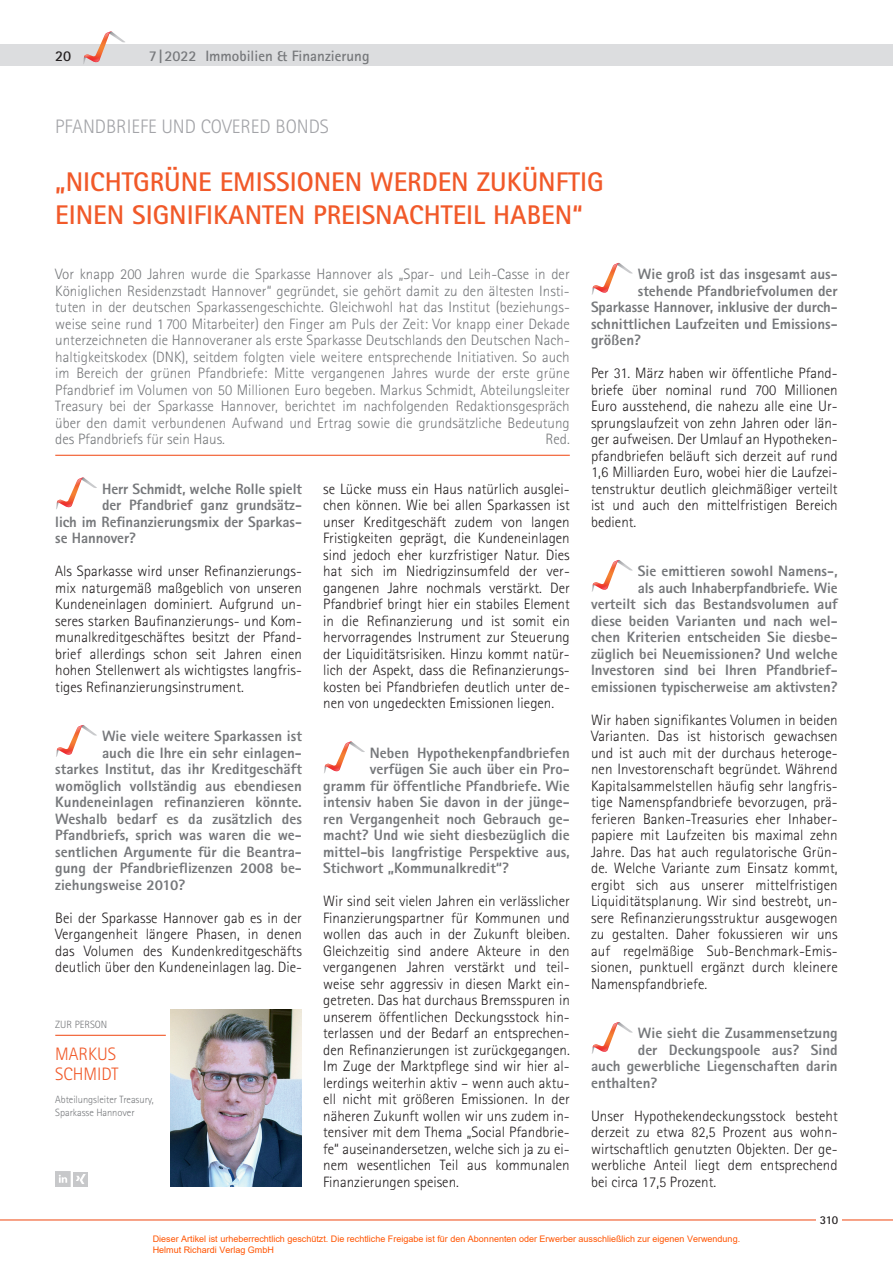
<style>
.page{position:relative;width:893px;height:1263px;background:#fff}
.page>*{position:absolute;margin:0;border:0;box-sizing:border-box;transform-origin:0 0}
.t1{font:700 27px/33px "Rotis Sans Serif";color:#f15929}
.t2{font:300 19.5px "Rotis Sans Serif";color:#a3a4a8}
.t3{font:300 18px/20.2px "Rotis Sans Serif";color:#f15929}
.t4{font:300 15px/16.5px "Rotis Sans Serif";color:#231f20;text-align:justify}
.t5{font:800 15px/16.5px "Rotis Sans Serif";color:#76787b;text-align:right}
.t6{font:300 15px/16.5px "Rotis Sans Serif";color:#76787b;text-align:justify}
.t7{font:700 15px "Rotis Sans Serif";color:#76787b}
.t8{font:700 15px "Rotis Sans Serif";color:#231f20}
.t9{font:700 12px "Rotis Sans Serif";color:#231f20}
.t10{font:300 10.5px/12.6px "Rotis Sans Serif";letter-spacing:-.005em;color:#76787b}
.t11{font:9px/10.8px "Arial";color:#ff5400}
</style>
<div class="page">
<hr style="left:0;top:1219px;width:893px;height:1px;background:#f15929">
<div style="left:0;top:45px;width:893px;height:21px;background:#dcdddf"></div>
<svg style="left:83px;top:31px;width:43px;height:33px"></svg>
<div style="left:816px;top:1214px;width:26px;height:13px;background:#fff"></div>
<hr style="left:55px;top:455px;width:515px;height:1px;background:#f15929">
<svg style="left:56px;top:477px;width:41px;height:32px"></svg>
<svg style="left:56px;top:725px;width:41px;height:32px"></svg>
<svg style="left:324px;top:741px;width:41px;height:32px"></svg>
<svg style="left:592px;top:262px;width:41px;height:33px"></svg>
<svg style="left:592px;top:560px;width:41px;height:32px"></svg>
<svg style="left:592px;top:1022px;width:41px;height:32px"></svg>
<div style="left:73px;top:1171px;width:15px;height:15px;background:#c7c8ca"></div>
<svg style="left:76px;top:1174px;width:10px;height:10px"></svg>
<svg style="left:55px;top:1171px;width:15px;height:15px"></svg>
<img style="left:170px;top:1010px;width:132px;height:176px">
<hr style="left:55px;top:1035px;width:111px;height:1px;background:#f15929">
<p class="t8" style="left:55px;top:46px;width:18px">20</p>
<p class="t7" style="left:149px;top:46px;width:222px">7|2022 Immobilien &amp; Finanzierung</p>
<h2 class="t2" style="left:55px;top:115px;width:275px">PFANDBRIEFE UND COVERED BONDS</h2>
<h1 class="t1" style="left:55px;top:165px;width:550px">„NICHTGRÜNE EMISSIONEN WERDEN ZUKÜNFTIG<br>EINEN SIGNIFIKANTEN PREISNACHTEIL HABEN“</h1>
<p class="t6" style="left:55px;top:266px;width:516px">Vor knapp 200 Jahren wurde die Sparkasse Hannover als „Spar- und Leih-Casse in der Königlichen Residenzstadt Hannover“ gegründet, sie gehört damit zu den ältesten Insti&shy;tuten in der deutschen Sparkassengeschichte. Gleichwohl hat das Institut (beziehungs&shy;weise seine rund 1 700 Mitarbeiter) den Finger am Puls der Zeit: Vor knapp einer Dekade unterzeichneten die Hannoveraner als erste Sparkasse Deutschlands den Deutschen Nach&shy;haltigkeitskodex (DNK), seitdem folgten viele weitere entsprechende Initiativen. So auch im Bereich der grünen Pfandbriefe: Mitte vergangenen Jahres wurde der erste grüne Pfandbrief im Volumen von 50 Millionen Euro begeben. Markus Schmidt, Abteilungsleiter Treasury bei der Sparkasse Hannover, berichtet im nachfolgenden Redaktionsgespräch über den damit verbundenen Aufwand und Ertrag sowie die grundsätzliche Bedeutung des Pfandbriefs für sein Haus.</p>
<p class="t6" style="left:545px;top:431px;width:26px">Red.</p>
<p class="t5" style="left:102px;top:480px;width:201px">Herr Schmidt, welche Rolle spielt</p>
<p class="t5" style="left:102px;top:497px;width:201px">der Pfandbrief ganz grundsätz-</p>
<p class="t5" style="left:55px;top:513px;width:248px">lich im Refinanzierungsmix der Sparkas-</p>
<p class="t5" style="left:55px;top:530px;width:82px">se Hannover?</p>
<p class="t4" style="left:55px;top:563px;width:248px">Als Sparkasse wird unser Refinanzierungs&shy;mix naturgemäß maßgeblich von unseren Kundeneinlagen dominiert. Aufgrund un&shy;seres starken Baufinanzierungs- und Kom&shy;munalkreditgeschäftes besitzt der Pfand&shy;brief allerdings schon seit Jahren einen hohen Stellenwert als wichtigstes langfris&shy;tiges Refinanzierungsinstrument.</p>
<p class="t5" style="left:102px;top:728px;width:201px">Wie viele weitere Sparkassen ist</p>
<p class="t5" style="left:102px;top:744px;width:201px">auch die Ihre ein sehr einlagen-</p>
<p class="t5" style="left:55px;top:761px;width:248px">starkes Institut, das ihr Kreditgeschäft</p>
<p class="t5" style="left:55px;top:777px;width:248px">womöglich vollständig aus ebendiesen</p>
<p class="t5" style="left:55px;top:794px;width:248px">Kundeneinlagen refinanzieren könnte.</p>
<p class="t5" style="left:55px;top:810px;width:248px">Weshalb bedarf es da zusätzlich des</p>
<p class="t5" style="left:55px;top:827px;width:248px">Pfandbriefs, sprich was waren die we-</p>
<p class="t5" style="left:55px;top:843px;width:248px">sentlichen Argumente für die Beantra-</p>
<p class="t5" style="left:55px;top:860px;width:248px">gung der Pfandbrieflizenzen 2008 be-</p>
<p class="t5" style="left:55px;top:876px;width:132px">ziehungsweise 2010?</p>
<p class="t4" style="left:55px;top:909px;width:248px">Bei der Sparkasse Hannover gab es in der Vergangenheit längere Phasen, in denen das Volumen des Kundenkreditgeschäfts deutlich über den Kundeneinlagen lag. Die-</p>
<p class="t10" style="left:55px;top:1018px;width:54px">ZUR PERSON</p>
<p class="t3" style="left:55px;top:1043px;width:65px">MARKUS<br>SCHMIDT</p>
<p class="t10" style="left:55px;top:1093px;width:100px">Abteilungsleiter Treasury,<br>Sparkasse Hannover</p>
<p class="t4" style="left:323px;top:480px;width:248px">se Lücke muss ein Haus natürlich ausglei&shy;chen können. Wie bei allen Sparkassen ist unser Kreditgeschäft zudem von langen Fristigkeiten geprägt, die Kundeneinlagen sind jedoch eher kurzfristiger Natur. Dies hat sich im Niedrigzinsumfeld der ver&shy;gangenen Jahre nochmals verstärkt. Der Pfandbrief bringt hier ein stabiles Element in die Refinanzierung und ist somit ein hervorragendes Instrument zur Steuerung der Liquiditätsrisiken. Hinzu kommt natür&shy;lich der Aspekt, dass die Refinanzierungs&shy;kosten bei Pfandbriefen deutlich unter de&shy;nen von ungedeckten Emissionen liegen.</p>
<p class="t5" style="left:370px;top:744px;width:201px">Neben Hypothekenpfandbriefen</p>
<p class="t5" style="left:370px;top:761px;width:201px">verfügen Sie auch über ein Pro-</p>
<p class="t5" style="left:323px;top:777px;width:248px">gramm für öffentliche Pfandbriefe. Wie</p>
<p class="t5" style="left:323px;top:794px;width:248px">intensiv haben Sie davon in der jünge-</p>
<p class="t5" style="left:323px;top:810px;width:248px">ren Vergangenheit noch Gebrauch ge-</p>
<p class="t5" style="left:323px;top:827px;width:248px">macht? Und wie sieht diesbezüglich die</p>
<p class="t5" style="left:323px;top:843px;width:248px">mittel-bis langfristige Perspektive aus,</p>
<p class="t5" style="left:323px;top:860px;width:188px">Stichwort „Kommunalkredit“?</p>
<p class="t4" style="left:323px;top:893px;width:248px">Wir sind seit vielen Jahren ein verlässlicher Finanzierungspartner für Kommunen und wollen das auch in der Zukunft bleiben.<br>Gleichzeitig sind andere Akteure in den vergangenen Jahren verstärkt und teil&shy;weise sehr aggressiv in diesen Markt ein&shy;getreten. Das hat durchaus Bremsspuren in unserem öffentlichen Deckungsstock hin&shy;terlassen und der Bedarf an entsprechen&shy;den Refinanzierungen ist zurückgegangen.<br>Im Zuge der Marktpflege sind wir hier al&shy;lerdings weiterhin aktiv – wenn auch aktu&shy;ell nicht mit größeren Emissionen. In der näheren Zukunft wollen wir uns zudem in&shy;tensiver mit dem Thema „Social Pfandbrie&shy;fe“ auseinandersetzen, welche sich ja zu ei&shy;nem wesentlichen Teil aus kommunalen Finanzierungen speisen.</p>
<p class="t5" style="left:638px;top:266px;width:201px">Wie groß ist das insgesamt aus-</p>
<p class="t5" style="left:638px;top:282px;width:201px">stehende Pfandbriefvolumen der</p>
<p class="t5" style="left:591px;top:299px;width:247px">Sparkasse Hannover, inklusive der durch-</p>
<p class="t5" style="left:591px;top:315px;width:248px">schnittlichen Laufzeiten und Emissions-</p>
<p class="t5" style="left:591px;top:332px;width:52px">größen?</p>
<p class="t4" style="left:591px;top:365px;width:248px">Per 31. März haben wir öffentliche Pfand&shy;briefe über nominal rund 700 Millionen Euro ausstehend, die nahezu alle eine Ur&shy;sprungslaufzeit von zehn Jahren oder län&shy;ger aufweisen. Der Umlauf an Hypotheken&shy;pfandbriefen beläuft sich derzeit auf rund 1,6 Milliarden Euro, wobei hier die Laufzei&shy;tenstruktur deutlich gleichmäßiger verteilt ist und auch den mittelfristigen Bereich bedient.</p>
<p class="t5" style="left:591px;top:563px;width:248px">Sie emittieren sowohl Namens-,<br>als auch Inhaberpfandbriefe. Wie verteilt sich das Bestandsvolumen auf diese beiden Varianten und nach wel&shy;chen Kriterien entscheiden Sie diesbe&shy;züglich bei Neuemissionen? Und welche Investoren sind bei Ihren Pfandbrief&shy;emissionen typischerweise am aktivsten?</p>
<p class="t4" style="left:591px;top:711px;width:248px">Wir haben signifikantes Volumen in beiden Varianten. Das ist historisch gewachsen und ist auch mit der durchaus heteroge&shy;nen Investorenschaft begründet. Während Kapitalsammelstellen häufig sehr langfris&shy;tige Namenspfandbriefe bevorzugen, prä&shy;ferieren Banken-Treasuries eher Inhaber&shy;papiere mit Laufzeiten bis maximal zehn Jahre. Das hat auch regulatorische Grün&shy;de. Welche Variante zum Einsatz kommt, ergibt sich aus unserer mittelfristigen Liquiditätsplanung. Wir sind bestrebt, un&shy;sere Refinanzierungsstruktur ausgewogen zu gestalten. Daher fokussieren wir uns auf regelmäßige Sub-Benchmark-Emis&shy;sionen, punktuell ergänzt durch kleinere Namenspfandbriefe.</p>
<p class="t5" style="left:638px;top:1025px;width:201px">Wie sieht die Zusammensetzung</p>
<p class="t5" style="left:638px;top:1041px;width:201px">der Deckungspoole aus? Sind</p>
<p class="t5" style="left:591px;top:1058px;width:248px">auch gewerbliche Liegenschaften darin</p>
<p class="t5" style="left:591px;top:1074px;width:68px">enthalten?</p>
<p class="t4" style="left:591px;top:1107px;width:248px">Unser Hypothekendeckungsstock besteht derzeit zu etwa 82,5 Prozent aus wohn&shy;wirtschaftlich genutzten Objekten. Der ge&shy;werbliche Anteil liegt dem entsprechend bei circa 17,5 Prozent.</p>
<p class="t9" style="left:820px;top:1212px;width:20px">310</p>
<p class="t11" style="left:153px;top:1233px;width:589px">Dieser Artikel ist urheberrechtlich geschützt. Die rechtliche Freigabe ist für den Abonnenten oder Erwerber ausschließlich zur eigenen Verwendung.<br>Helmut Richardi Verlag GmbH</p>
</div>
